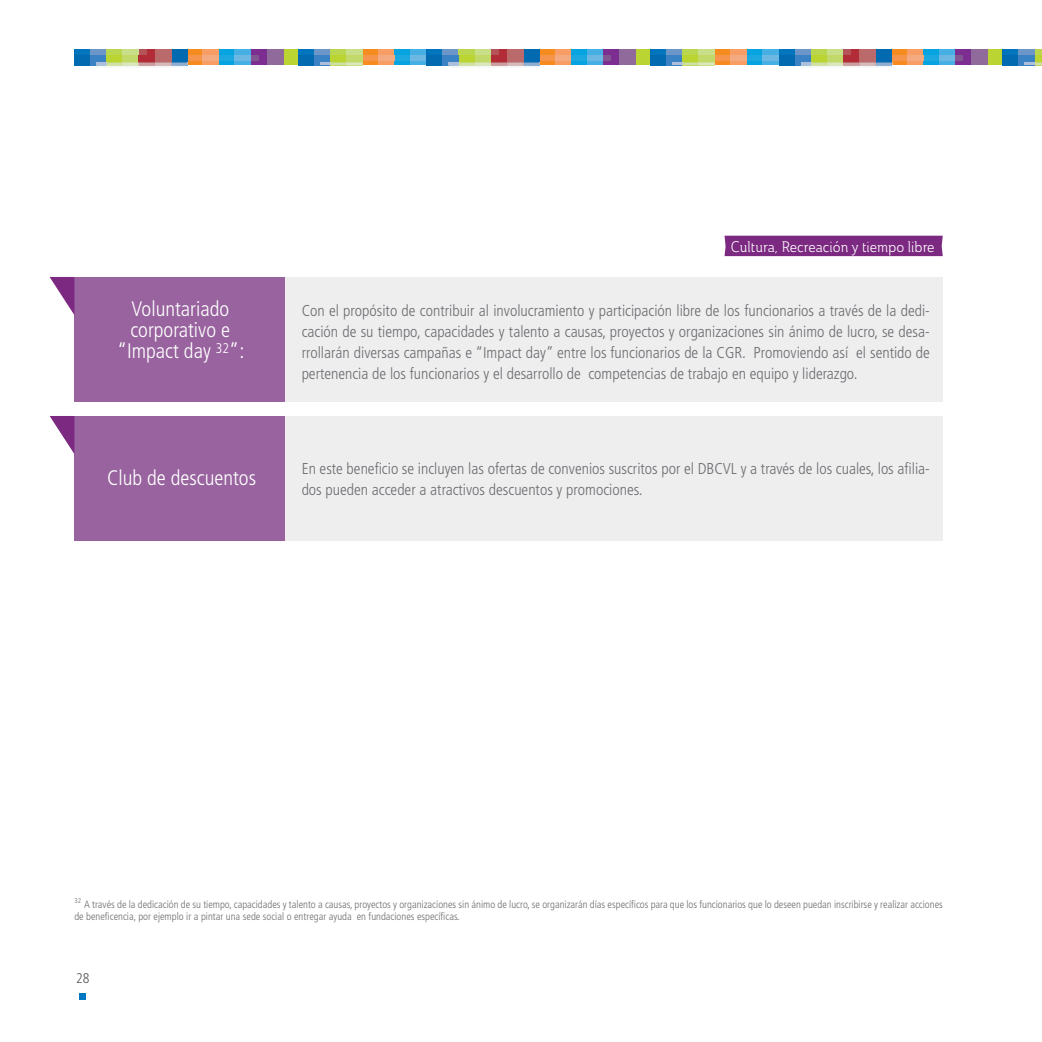
<style>
.page{position:relative;width:1042px;height:1042px;background:#fff}
.page>*{position:absolute;margin:0;border:0;box-sizing:border-box;transform-origin:0 0}
.t1{font:300 condensed 21px/21px "Frutiger";color:#fff;text-align:center}
.t2{font:300 condensed 15.75px/21px "Frutiger";color:#6c6d70;text-align:justify}
.t3{font:15.05px "Ainslie Con Boo";color:#fff}
.t4{font:300 condensed 14px "Frutiger";color:#57585a}
.t5{font:300 condensed 10.5px/12.2px "Frutiger";color:#6c6d70}
.t6{font:300 condensed 7px "Frutiger";color:#6c6d70}
</style>
<div class="page">
<svg style="left:80px;top:993px;width:6px;height:6px"></svg>
<div style="left:187px;top:49px;width:16px;height:16px;background:#f68c1f"></div>
<div style="left:363px;top:49px;width:16px;height:16px;background:#f68c1f"></div>
<div style="left:203px;top:49px;width:16px;height:16px;background:#f89d64"></div>
<div style="left:378px;top:49px;width:17px;height:16px;background:#f89d64"></div>
<div style="left:283px;top:49px;width:16px;height:16px;background:#bad432"></div>
<div style="left:219px;top:49px;width:16px;height:16px;background:#05a4e0"></div>
<div style="left:395px;top:49px;width:16px;height:16px;background:#05a4e0"></div>
<div style="left:235px;top:49px;width:16px;height:16px;background:#46afe3"></div>
<div style="left:411px;top:49px;width:16px;height:16px;background:#46afe3"></div>
<div style="left:251px;top:49px;width:16px;height:16px;background:#7b2e90"></div>
<div style="left:267px;top:49px;width:16px;height:16px;background:#8f6a9a"></div>
<div style="left:187px;top:55px;width:16px;height:5px;background:#f7944b"></div>
<div style="left:363px;top:55px;width:15px;height:5px;background:#f7944b"></div>
<div style="left:203px;top:55px;width:16px;height:5px;background:#f4aa81"></div>
<div style="left:378px;top:55px;width:17px;height:5px;background:#f4aa81"></div>
<div style="left:219px;top:55px;width:16px;height:5px;background:#1ba7df"></div>
<div style="left:395px;top:55px;width:16px;height:5px;background:#1ba7df"></div>
<div style="left:235px;top:55px;width:16px;height:5px;background:#6db7e3"></div>
<div style="left:411px;top:55px;width:16px;height:5px;background:#6db7e3"></div>
<svg style="left:251px;top:55px;width:7px;height:5px"></svg>
<div style="left:74px;top:49px;width:17px;height:16px;background:#016ab0"></div>
<div style="left:298px;top:49px;width:16px;height:16px;background:#016ab0"></div>
<svg style="left:90px;top:54px;width:17px;height:11px"></svg>
<svg style="left:314px;top:54px;width:16px;height:11px"></svg>
<div style="left:171px;top:49px;width:16px;height:16px;background:#016ab0"></div>
<svg style="left:107px;top:54px;width:16px;height:9px"></svg>
<svg style="left:330px;top:54px;width:16px;height:9px"></svg>
<svg style="left:123px;top:54px;width:16px;height:9px"></svg>
<svg style="left:346px;top:54px;width:17px;height:9px"></svg>
<svg style="left:139px;top:49px;width:16px;height:14px"></svg>
<div style="left:155px;top:49px;width:16px;height:16px;background:#ba6a6b"></div>
<svg style="left:320px;top:63px;width:43px;height:2px"></svg>
<svg style="left:96px;top:63px;width:92px;height:3px"></svg>
<div style="left:75px;top:49px;width:15px;height:5px;background:#0075bd"></div>
<div style="left:298px;top:49px;width:16px;height:5px;background:#0075bd"></div>
<div style="left:90px;top:49px;width:17px;height:5px;background:#6d96c8"></div>
<div style="left:314px;top:49px;width:16px;height:5px;background:#6d96c8"></div>
<div style="left:107px;top:49px;width:16px;height:5px;background:#bad64e"></div>
<div style="left:330px;top:49px;width:16px;height:5px;background:#bad64e"></div>
<div style="left:123px;top:49px;width:16px;height:5px;background:#c8de88"></div>
<div style="left:346px;top:49px;width:17px;height:5px;background:#c8de88"></div>
<svg style="left:139px;top:49px;width:7px;height:5px"></svg>
<div style="left:539px;top:49px;width:16px;height:16px;background:#f68c1f"></div>
<div style="left:715px;top:49px;width:16px;height:16px;background:#f68c1f"></div>
<div style="left:555px;top:49px;width:16px;height:16px;background:#f89d64"></div>
<div style="left:731px;top:49px;width:16px;height:16px;background:#f89d64"></div>
<div style="left:635px;top:49px;width:16px;height:16px;background:#bad432"></div>
<div style="left:571px;top:49px;width:16px;height:16px;background:#05a4e0"></div>
<div style="left:747px;top:49px;width:16px;height:16px;background:#05a4e0"></div>
<div style="left:587px;top:49px;width:16px;height:16px;background:#46afe3"></div>
<div style="left:763px;top:49px;width:16px;height:16px;background:#46afe3"></div>
<div style="left:603px;top:49px;width:16px;height:16px;background:#7b2e90"></div>
<div style="left:619px;top:49px;width:16px;height:16px;background:#8f6a9a"></div>
<div style="left:539px;top:55px;width:16px;height:5px;background:#f7944b"></div>
<div style="left:715px;top:55px;width:16px;height:5px;background:#f7944b"></div>
<div style="left:555px;top:55px;width:16px;height:5px;background:#f4aa81"></div>
<div style="left:731px;top:55px;width:16px;height:5px;background:#f4aa81"></div>
<div style="left:571px;top:55px;width:16px;height:5px;background:#1ba7df"></div>
<div style="left:747px;top:55px;width:16px;height:5px;background:#1ba7df"></div>
<div style="left:587px;top:55px;width:16px;height:5px;background:#6db7e3"></div>
<div style="left:763px;top:55px;width:16px;height:5px;background:#6db7e3"></div>
<div style="left:603px;top:55px;width:8px;height:5px;background:#835492"></div>
<div style="left:427px;top:49px;width:16px;height:16px;background:#016ab0"></div>
<div style="left:650px;top:49px;width:17px;height:16px;background:#016ab0"></div>
<svg style="left:443px;top:54px;width:16px;height:11px"></svg>
<svg style="left:666px;top:54px;width:17px;height:11px"></svg>
<div style="left:523px;top:49px;width:16px;height:16px;background:#016ab0"></div>
<svg style="left:459px;top:54px;width:16px;height:9px"></svg>
<svg style="left:683px;top:54px;width:16px;height:9px"></svg>
<svg style="left:475px;top:54px;width:16px;height:9px"></svg>
<svg style="left:699px;top:54px;width:16px;height:9px"></svg>
<div style="left:491px;top:49px;width:16px;height:16px;background:#b12c37"></div>
<div style="left:507px;top:49px;width:16px;height:16px;background:#ba6a6b"></div>
<svg style="left:672px;top:63px;width:43px;height:2px"></svg>
<svg style="left:448px;top:63px;width:92px;height:3px"></svg>
<div style="left:427px;top:49px;width:16px;height:5px;background:#0075bd"></div>
<div style="left:651px;top:49px;width:15px;height:5px;background:#0075bd"></div>
<div style="left:443px;top:49px;width:16px;height:5px;background:#6d96c8"></div>
<div style="left:666px;top:49px;width:17px;height:5px;background:#6d96c8"></div>
<div style="left:459px;top:49px;width:16px;height:5px;background:#bad64e"></div>
<div style="left:683px;top:49px;width:16px;height:5px;background:#bad64e"></div>
<div style="left:475px;top:49px;width:16px;height:5px;background:#c8de88"></div>
<div style="left:699px;top:49px;width:16px;height:5px;background:#c8de88"></div>
<div style="left:491px;top:49px;width:8px;height:5px;background:#b45458"></div>
<div style="left:891px;top:49px;width:16px;height:16px;background:#f68c1f"></div>
<div style="left:907px;top:49px;width:16px;height:16px;background:#f89d64"></div>
<div style="left:987px;top:49px;width:17px;height:16px;background:#bad432"></div>
<div style="left:923px;top:49px;width:16px;height:16px;background:#05a4e0"></div>
<div style="left:939px;top:49px;width:16px;height:16px;background:#46afe3"></div>
<div style="left:955px;top:49px;width:16px;height:16px;background:#7b2e90"></div>
<div style="left:971px;top:49px;width:16px;height:16px;background:#8f6a9a"></div>
<div style="left:892px;top:55px;width:15px;height:5px;background:#f7944b"></div>
<div style="left:907px;top:55px;width:16px;height:5px;background:#f4aa81"></div>
<div style="left:923px;top:55px;width:16px;height:5px;background:#1ba7df"></div>
<div style="left:939px;top:55px;width:16px;height:5px;background:#6db7e3"></div>
<div style="left:955px;top:55px;width:8px;height:5px;background:#835492"></div>
<div style="left:779px;top:49px;width:16px;height:16px;background:#016ab0"></div>
<div style="left:1003px;top:49px;width:16px;height:16px;background:#016ab0"></div>
<svg style="left:795px;top:54px;width:16px;height:11px"></svg>
<svg style="left:1019px;top:54px;width:16px;height:11px"></svg>
<div style="left:875px;top:49px;width:17px;height:16px;background:#016ab0"></div>
<svg style="left:811px;top:54px;width:16px;height:9px"></svg>
<svg style="left:1035px;top:54px;width:7px;height:9px"></svg>
<svg style="left:827px;top:54px;width:16px;height:9px"></svg>
<div style="left:843px;top:49px;width:16px;height:16px;background:#b12c37"></div>
<div style="left:859px;top:49px;width:16px;height:16px;background:#ba6a6b"></div>
<svg style="left:1024px;top:63px;width:18px;height:2px"></svg>
<svg style="left:801px;top:63px;width:92px;height:3px"></svg>
<div style="left:779px;top:49px;width:16px;height:5px;background:#0075bd"></div>
<div style="left:1003px;top:49px;width:16px;height:5px;background:#0075bd"></div>
<div style="left:795px;top:49px;width:16px;height:5px;background:#6d96c8"></div>
<div style="left:1019px;top:49px;width:16px;height:5px;background:#6d96c8"></div>
<div style="left:811px;top:49px;width:16px;height:5px;background:#bad64e"></div>
<svg style="left:1035px;top:49px;width:7px;height:5px"></svg>
<div style="left:827px;top:49px;width:16px;height:5px;background:#c8de88"></div>
<div style="left:843px;top:49px;width:8px;height:5px;background:#b45458"></div>
<div style="left:74px;top:277px;width:868px;height:124px;background:#eeeeef"></div>
<div style="left:74px;top:416px;width:868px;height:124px;background:#eeeeef"></div>
<div style="left:74px;top:277px;width:211px;height:124px;background:#98639e"></div>
<div style="left:74px;top:416px;width:211px;height:124px;background:#98639e"></div>
<svg style="left:50px;top:277px;width:24px;height:38px"></svg>
<svg style="left:50px;top:416px;width:24px;height:38px"></svg>
<div style="left:724px;top:236px;width:219px;height:20px;background:#7c2982"></div>
<h1 class="t1" style="left:117px;top:298px;width:129px">Voluntariado corporativo e “Impact day <sup>32</sup>”:</h1>
<h1 class="t1" style="left:107px;top:467px;width:150px">Club de descuentos</h1>
<p class="t3" style="left:731px;top:238px;width:205px">Cultura, Recreación y tiempo libre</p>
<p class="t2" style="left:302px;top:300px;width:630px">Con el propósito de contribuir al involucramiento y participación libre de los funcionarios a través de la dedi&shy;cación de su tiempo, capacidades y talento a causas, proyectos y organizaciones sin ánimo de lucro, se desa&shy;rrollarán diversas campañas e “Impact day” entre los funcionarios de la CGR. Promoviendo así el sentido de pertenencia de los funcionarios y el desarrollo de competencias de trabajo en equipo y liderazgo.</p>
<p class="t2" style="left:302px;top:458px;width:630px">En este beneficio se incluyen las ofertas de convenios suscritos por el DBCVL y a través de los cuales, los afilia&shy;dos pueden acceder a atractivos descuentos y promociones.</p>
<p class="t6" style="left:74px;top:896px;width:8px">32</p>
<p class="t5" style="left:74px;top:898px;width:870px;text-indent:10px">A través de la dedicación de su tiempo, capacidades y talento a causas, proyectos y organizaciones sin ánimo de lucro, se organizarán días específicos para que los funcionarios que lo deseen puedan inscribirse y realizar acciones de beneficencia, por ejemplo ir a pintar una sede social o entregar ayuda en fundaciones específicas.</p>
<p class="t4" style="left:76px;top:970px;width:15px">28</p>
</div>
